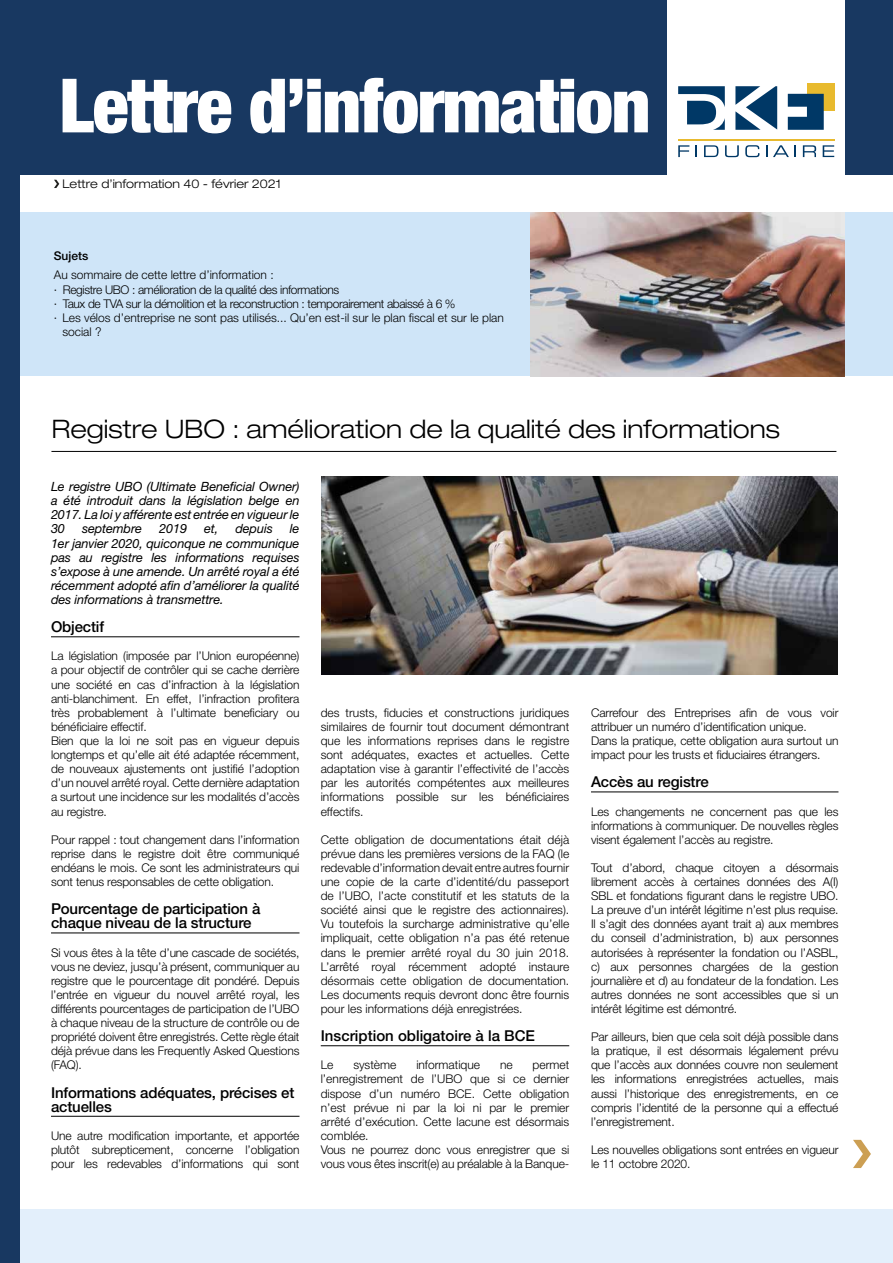
<style>
.page{position:relative;width:893px;height:1263px;background:#fff}
.page>*{position:absolute;margin:0;border:0;box-sizing:border-box;transform-origin:0 0}
.t1{font:900 condensed 75px "Helvetica Neue LT Std";letter-spacing:-.02em;color:#fff}
.t2{font:300 expanded 25.5px "Helvetica Neue LT Std";color:#000}
.t3{font:500 15px/14.1px "Helvetica Neue LT Std";letter-spacing:-.01em;color:#000}
.t4{font:italic 12.75px/14.1px "Helvetica Neue LT Std";letter-spacing:-.01em;color:#000;text-align:justify}
.t5{font:300 12px/14.1px "Helvetica Neue LT Std";letter-spacing:-.01em;color:#000;text-align:justify}
.t6{font:300 12px "Helvetica Neue LT Std";letter-spacing:-.03em;color:#000}
.t7{font:300 expanded 12px "Helvetica Neue LT Std";color:#000}
.t8{font:500 12px "Helvetica Neue LT Std";color:#000}
</style>
<div class="page">
<div style="left:0;top:213px;width:893px;height:163px;background:#cfe5f8"></div>
<div style="left:0;top:1209px;width:893px;height:54px;background:#e3effb"></div>
<svg style="left:54px;top:180px;width:5px;height:8px"></svg>
<img style="left:531px;top:213px;width:314px;height:163px">
<div style="left:0;top:0;width:893px;height:175px;background:#183861"></div>
<div style="left:0;top:0;width:20px;height:1263px;background:#183861"></div>
<div style="left:668px;top:0;width:177px;height:188px;background:#fff"></div>
<div style="left:807px;top:83px;width:27px;height:28px;background:#e8ba2e"></div>
<svg style="left:735px;top:86px;width:42px;height:44px"></svg>
<svg style="left:788px;top:94px;width:36px;height:36px"></svg>
<svg style="left:678px;top:86px;width:47px;height:44px"></svg>
<hr style="left:678px;top:139px;width:156px;height:1px;background:#e8ba2e">
<svg style="left:678px;top:145px;width:40px;height:12px"></svg>
<svg style="left:725px;top:145px;width:14px;height:12px"></svg>
<svg style="left:745px;top:145px;width:14px;height:12px"></svg>
<svg style="left:766px;top:145px;width:1px;height:12px"></svg>
<svg style="left:773px;top:145px;width:23px;height:12px"></svg>
<svg style="left:803px;top:145px;width:13px;height:12px"></svg>
<svg style="left:823px;top:145px;width:11px;height:12px"></svg>
<svg style="left:853px;top:1140px;width:18px;height:28px"></svg>
<hr style="left:51px;top:451px;width:785px;height:1px;background:#000">
<hr style="left:51px;top:636px;width:248px;height:1px;background:#000">
<hr style="left:51px;top:932px;width:248px;height:1px;background:#000">
<hr style="left:51px;top:1116px;width:248px;height:1px;background:#000">
<hr style="left:591px;top:791px;width:247px;height:1px;background:#000">
<hr style="left:321px;top:1045px;width:248px;height:1px;background:#000">
<img style="left:321px;top:476px;width:517px;height:198px">
<h1 class="t1" style="left:59px;top:61px;width:593px">Lettre d’information</h1>
<p class="t7" style="left:63px;top:177px;width:220px">Lettre d’information 40 - février 2021</p>
<p class="t8" style="left:54px;top:248px;width:36px">Sujets</p>
<p class="t5" style="left:54px;top:267px;width:221px">Au sommaire de cette lettre d’information :</p>
<p class="t6" style="left:54px;top:282px;width:287px">∙ Registre UBO : amélioration de la qualité des informations</p>
<p class="t6" style="left:54px;top:296px;width:403px">∙ Taux de TVA sur la démolition et la reconstruction : temporairement abaissé à 6 %</p>
<p class="t5" style="left:54px;top:310px;width:452px">∙ Les vélos d’entreprise ne sont pas utilisés... Qu’en est-il sur le plan fiscal et sur le plan</p>
<p class="t5" style="left:62px;top:324px;width:41px">social ?</p>
<h2 class="t2" style="left:51px;top:413px;width:730px">Registre UBO : amélioration de la qualité des informations</h2>
<p class="t4" style="left:51px;top:479px;width:250px">Le registre UBO (Ultimate Beneficial Owner) a été introduit dans la législation belge en 2017. La loi y afférente est entrée en vigueur le 30</p>
<p class="t4" style="left:51px;top:522px;width:250px;text-indent:239px">le 1er janvier 2020, quiconque ne communique pas au registre les informations requises s’expose à une amende. Un arrêté royal a été récemment adopté afin d’améliorer la qualité des informations à transmettre.</p>
<p class="t3" style="left:51px;top:620px;width:55px">Objectif</p>
<p class="t5" style="left:51px;top:649px;width:250px;text-align:left">La législation (imposée par l’Union européenne) a pour objectif de contrôler qui se cache derrière une société en cas d’infraction à la législation anti-blanchiment. En effet, l’infraction profitera très probablement à l’ultimate beneficiary ou bénéficiaire effectif.<br>Bien que la loi ne soit pas en vigueur depuis longtemps et qu’elle ait été adaptée récemment, de nouveaux ajustements ont justifié l’adoption d’un nouvel arrêté royal. Cette dernière adaptation a surtout une incidence sur les modalités d’accès au registre.</p>
<p class="t5" style="left:51px;top:832px;width:250px">Pour rappel : tout changement dans l’information reprise dans le registre doit être communiqué endéans le mois. Ce sont les administrateurs qui sont tenus responsables de cette obligation.</p>
<p class="t3" style="left:51px;top:902px;width:211px">Pourcentage de participation à chaque niveau de la structure</p>
<p class="t5" style="left:51px;top:945px;width:250px">Si vous êtes à la tête d’une cascade de sociétés, vous ne deviez, jusqu’à présent, communiquer au registre que le pourcentage dit pondéré. Depuis l’entrée en vigueur du nouvel arrêté royal, les différents pourcentages de participation de l’UBO à chaque niveau de la structure de contrôle ou de propriété doivent être enregistrés. Cette règle était déjà prévue dans les Frequently Asked Questions (FAQ).</p>
<p class="t3" style="left:51px;top:1085px;width:245px">Informations adéquates, précises et actuelles</p>
<p class="t5" style="left:51px;top:1128px;width:250px">Une autre modification importante, et apportée plutôt subrepticement, concerne l’obligation pour les redevables d’informations qui sont</p>
<p class="t4" style="left:82px;top:522px;width:61px">septembre</p>
<p class="t4" style="left:159px;top:522px;width:29px">2019</p>
<p class="t4" style="left:204px;top:522px;width:16px">et,</p>
<p class="t4" style="left:235px;top:522px;width:39px">depuis</p>
<p class="t5" style="left:591px;top:705px;width:249px;text-align:left">Carrefour des Entreprises afin de vous voir attribuer un numéro d’identification unique.<br>Dans la pratique, cette obligation aura surtout un impact pour les trusts et fiduciaires étrangers.</p>
<p class="t3" style="left:591px;top:775px;width:119px">Accès au registre</p>
<p class="t5" style="left:591px;top:804px;width:249px">Les changements ne concernent pas que les informations à communiquer. De nouvelles règles visent également l’accès au registre.</p>
<p class="t5" style="left:591px;top:860px;width:249px">Tout d’abord, chaque citoyen a désormais librement accès à certaines données des A(I)<br>SBL et fondations figurant dans le registre UBO.<br>La preuve d’un intérêt légitime n’est plus requise.<br>Il s’agit des données ayant trait a) aux membres du conseil d’administration, b) aux personnes autorisées à représenter la fondation ou l’ASBL, c) aux personnes chargées de la gestion journalière et d) au fondateur de la fondation. Les autres données ne sont accessibles que si un intérêt légitime est démontré.</p>
<p class="t5" style="left:591px;top:1029px;width:249px">Par ailleurs, bien que cela soit déjà possible dans la pratique, il est désormais légalement prévu que l’accès aux données couvre non seulement les informations enregistrées actuelles, mais aussi l’historique des enregistrements, en ce compris l’identité de la personne qui a effectué l’enregistrement.</p>
<p class="t5" style="left:591px;top:1142px;width:249px">Les nouvelles obligations sont entrées en vigueur le 11 octobre 2020.</p>
<p class="t5" style="left:321px;top:705px;width:250px">des trusts, fiducies et constructions juridiques similaires de fournir tout document démontrant que les informations reprises dans le registre sont adéquates, exactes et actuelles. Cette adaptation vise à garantir l’effectivité de l’accès par les autorités compétentes aux meilleures informations possible sur les bénéficiaires effectifs.</p>
<p class="t5" style="left:321px;top:832px;width:250px">Cette obligation de documentations était déjà prévue dans les premières versions de la FAQ (le redevable d’information devait entre autres fournir une copie de la carte d’identité/du passeport de l’UBO, l’acte constitutif et les statuts de la société ainsi que le registre des actionnaires).<br>Vu toutefois la surcharge administrative qu’elle impliquait, cette obligation n’a pas été retenue dans le premier arrêté royal du 30 juin 2018.<br>L’arrêté royal récemment adopté instaure désormais cette obligation de documentation.<br>Les documents requis devront donc être fournis pour les informations déjà enregistrées.</p>
<p class="t3" style="left:321px;top:1028px;width:216px">Inscription obligatoire à la BCE</p>
<p class="t5" style="left:321px;top:1058px;width:14px">Le</p>
<p class="t5" style="left:353px;top:1058px;width:45px">système</p>
<p class="t5" style="left:416px;top:1058px;width:65px">informatique</p>
<p class="t5" style="left:500px;top:1058px;width:14px">ne</p>
<p class="t5" style="left:321px;top:1058px;width:250px;text-align:left;text-indent:212px">permet l’enregistrement de l’UBO que si ce dernier dispose d’un numéro BCE. Cette obligation n’est prévue ni par la loi ni par le premier arrêté d’exécution. Cette lacune est désormais comblée.<br>Vous ne pourrez donc vous enregistrer que si vous vous êtes inscrit(e) au préalable à la Banque-</p>
</div>
